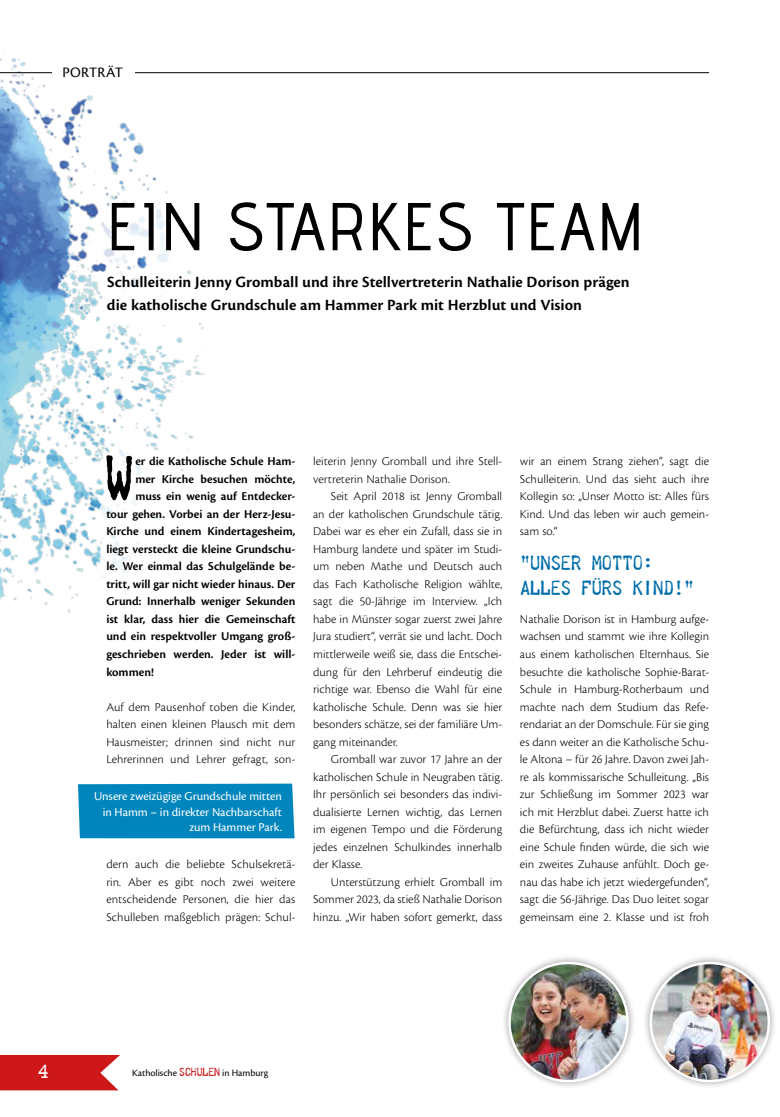
<style>
.page{position:relative;width:780px;height:1117px;background:#fff}
.page>*{position:absolute;margin:0;border:0;box-sizing:border-box;transform-origin:0 0}
.t1{font:500 67.5px "Advent Pro";letter-spacing:.03em;color:#000}
.t2{font:54.88px "Telegraphem";color:#000}
.t3{font:17.5px/25px "Telegraphem";color:#006eab}
.t4{font:16.25px/23.8px "Cronos Pro Semibold Capt";color:#000}
.t5{font:16.25px "Telegraphem";color:#fff}
.t6{font:15px "Cronos Pro";letter-spacing:.025em;color:#000}
.t7{font:12.5px/17.5px "Cronos Pro Lt Capt";color:#000;text-align:justify}
.t8{font:600 12.5px "Cronos Pro";color:#000}
.t9{font:12.5px/15px "Cronos Pro";color:#fff;text-align:right}
.t10{font:10px "Cronos Pro";color:#000}
.s1{font-family:"Telegraphem";color:#cd1719}
</style>
<div class="page">
<img style="left:0;top:58px;width:309px;height:555px">
<hr style="left:0;top:72px;width:709px;height:1px;background:#000">
<div style="left:52px;top:55px;width:83px;height:33px;background:#fff"></div>
<div style="left:78px;top:783px;width:216px;height:55px;background:#0085bc"></div>
<div style="left:642px;top:954px;width:135px;height:135px;background:#000;opacity:.4"></div>
<img style="left:650px;top:962px;width:118px;height:118px;border-radius:59px">
<div style="left:649px;top:961px;width:121px;height:120px;border:2px solid #fff;border-radius:50%"></div>
<div style="left:500px;top:954px;width:136px;height:135px;background:#000;opacity:.4"></div>
<img style="left:509px;top:963px;width:118px;height:117px">
<div style="left:508px;top:961px;width:120px;height:120px;border:2px solid #fff;border-radius:50%"></div>
<svg style="left:97px;top:445px;width:106px;height:157px"></svg>
<svg style="left:0;top:1054px;width:120px;height:36px;background:#d23032"></svg>
<svg style="left:94px;top:194px;width:99px;height:122px"></svg>
<p class="t6" style="left:62px;top:64px;width:62px">PORTRÄT</p>
<h1 class="t1" style="left:106px;top:185px;width:539px">EIN STARKES TEAM</h1>
<h3 class="t4" style="left:107px;top:270px;width:524px">Schulleiterin Jenny Gromball und ihre Stellvertreterin Nathalie Dorison prägen die katholische Grundschule am Hammer Park mit Herzblut und Vision</h3>
<h2 class="t2" style="left:103px;top:437px;width:34px">W</h2>
<p class="t8" style="left:135px;top:454px;width:161px">er die Katholische Schule Ham-</p>
<p class="t8" style="left:135px;top:471px;width:162px">mer Kirche besuchen möchte,</p>
<p class="t8" style="left:135px;top:489px;width:162px">muss ein wenig auf Entdecker-</p>
<p class="t8" style="left:106px;top:506px;width:190px">tour gehen. Vorbei an der Herz-Jesu-</p>
<p class="t8" style="left:106px;top:524px;width:190px">Kirche und einem Kindertagesheim,</p>
<p class="t8" style="left:106px;top:541px;width:190px">liegt versteckt die kleine Grundschu-</p>
<p class="t8" style="left:106px;top:559px;width:190px">le. Wer einmal das Schulgelände be-</p>
<p class="t8" style="left:106px;top:576px;width:190px">tritt, will gar nicht wieder hinaus. Der</p>
<p class="t8" style="left:106px;top:594px;width:190px">Grund: Innerhalb weniger Sekunden</p>
<p class="t8" style="left:106px;top:611px;width:190px">ist klar, dass hier die Gemeinschaft</p>
<p class="t8" style="left:106px;top:629px;width:190px">und ein respektvoller Umgang groß-</p>
<p class="t8" style="left:106px;top:646px;width:190px">geschrieben werden. Jeder ist will-</p>
<p class="t8" style="left:106px;top:664px;width:49px">kommen!</p>
<p class="t7" style="left:106px;top:697px;width:190px">Auf dem Pausenhof toben die Kinder, halten einen kleinen Plausch mit dem Hausmeister; drinnen sind nicht nur Lehrerinnen und Lehrer gefragt, son-</p>
<p class="t9" style="left:94px;top:789px;width:189px">Unsere zweizügige Grundschule mitten in Hamm – in direkter Nachbarschaft zum Hammer Park.</p>
<p class="t7" style="left:106px;top:855px;width:190px">dern auch die beliebte Schulsekretä&shy;rin. Aber es gibt noch zwei weitere entscheidende Personen, die hier das Schulleben maßgeblich prägen: Schul-</p>
<p class="t7" style="left:313px;top:452px;width:190px">leiterin Jenny Gromball und ihre Stell&shy;vertreterin Nathalie Dorison.</p>
<p class="t7" style="left:313px;top:487px;width:190px;text-indent:18px">Seit April 2018 ist Jenny Gromball an der katholischen Grundschule tätig.<br>Dabei war es eher ein Zufall, dass sie in Hamburg landete und später im Studi&shy;um neben Mathe und Deutsch auch das Fach Katholische Religion wählte, sagt die 50-Jährige im Interview. „Ich habe in Münster sogar zuerst zwei Jahre Jura studiert“, verrät sie und lacht. Doch mittlerweile weiß sie, dass die Entschei&shy;dung für den Lehrberuf eindeutig die richtige war. Ebenso die Wahl für eine katholische Schule. Denn was sie hier besonders schätze, sei der familiäre Um&shy;gang miteinander.</p>
<p class="t7" style="left:313px;top:750px;width:190px;text-indent:18px">Gromball war zuvor 17 Jahre an der katholischen Schule in Neugraben tätig.<br>Ihr persönlich sei besonders das indivi&shy;dualisierte Lernen wichtig, das Lernen im eigenen Tempo und die Förderung jedes einzelnen Schulkindes innerhalb der Klasse.</p>
<p class="t7" style="left:313px;top:872px;width:190px;text-indent:18px">Unterstützung erhielt Gromball im Sommer 2023, da stieß Nathalie Dorison hinzu. „Wir haben sofort gemerkt, dass</p>
<p class="t7" style="left:520px;top:452px;width:191px">wir an einem Strang ziehen“, sagt die Schulleiterin. Und das sieht auch ihre Kollegin so: „Unser Motto ist: Alles fürs Kind. Und das leben wir auch gemein&shy;sam so.“</p>
<h3 class="t3" style="left:520px;top:549px;width:176px">"UNSER MOTTO:<br>ALLES FÜRS KIND!“</h3>
<p class="t7" style="left:520px;top:610px;width:190px">Nathalie Dorison ist in Hamburg aufge&shy;wachsen und stammt wie ihre Kollegin aus einem katholischen Elternhaus. Sie besuchte die katholische Sophie--Barat-Schule in Hamburg-Rotherbaum und machte nach dem Studium das Refe&shy;rendariat an der Domschule. Für sie ging es dann weiter an die Katholische Schu&shy;le Altona – für 26 Jahre. Davon zwei Jah&shy;re als kommissarische Schulleitung. „Bis zur Schließung im Sommer 2023 war ich mit Herzblut dabei. Zuerst hatte ich die Befürchtung, dass ich nicht wieder eine Schule finden würde, die sich wie ein zweites Zuhause anfühlt. Doch ge&shy;nau das habe ich jetzt wiedergefunden“, sagt die 56-Jährige. Das Duo leitet sogar gemeinsam eine 2. Klasse und ist froh</p>
<h3 class="t5" style="left:38px;top:1059px;width:11px">4</h3>
<p class="t10" style="left:132px;top:1066px;width:138px">Katholische <span class="s1">SCHULEN</span> in Hamburg</p>
</div>
